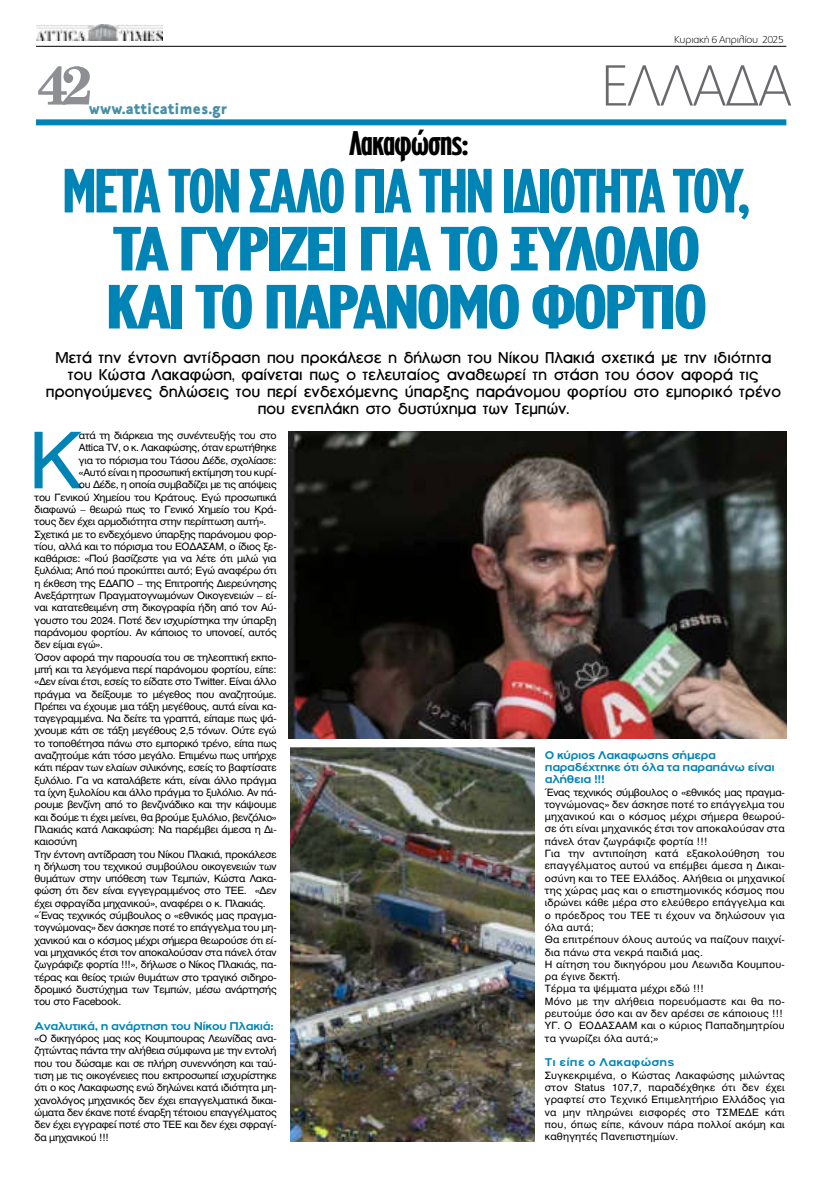
<style>
.page{position:relative;width:823px;height:1177px;background:#fff}
.page>*{position:absolute;margin:0;border:0;box-sizing:border-box;transform-origin:0 0}
.t1{font:77.5px "UB Helvetica";color:#0084b6;scale:1.04 1}
.t2{font:700 67px/58px "PF Highway Gothic Comp";letter-spacing:-.045em;color:#0084b6;scale:1.11 1}
.t3{font:700 67px/58px "PF Highway Gothic Comp";letter-spacing:-.045em;color:#0084b6;text-align:right;scale:1.39 1}
.t4{font:100 57.9px "PF Catalog";color:#696a6d}
.t5{font:700 55px "PF Century";color:#8d8f92}
.t6{font:700 36.7px "PF Highway Gothic Comp";letter-spacing:-.045em;color:#000}
.t7{font:900 16px "PF Textbook";color:#478fa9;scale:.94 1}
.t8{font:15px/17px "UB Front Bold";letter-spacing:-.01em;color:#000;text-align:center}
.t9{font:700 12px/12.3px "PF Highway Gothic Ext";letter-spacing:-.02em;color:#0084b6;scale:1.04 1}
.t10{font:700 12px "PF Highway Gothic Ext";letter-spacing:.02em;color:#0084b6;scale:1.04 1}
.t11{font:10px/12.3px "UB Helvetica";letter-spacing:-.02em;color:#000;text-align:justify;scale:1.04 1}
.t12{font:10px/12.3px "UB Helvetica";letter-spacing:.02em;color:#000;scale:1.04 1}
.t13{font:100 10px "PF Catalog";letter-spacing:-.02em;color:#000;scale:1.1 1}
</style>
<div class="page">
<hr style="left:36px;top:46px;width:749px;height:1px;background:#000">
<div style="left:36px;top:119px;width:749px;height:6px;background:#0084b6"></div>
<img style="left:36px;top:24px;width:126px;height:16px">
<img style="left:288px;top:431px;width:497px;height:307px">
<img style="left:290px;top:747px;width:244px;height:394px">
<h3 class="t5" style="left:36px;top:64px;width:57px">42</h3>
<h3 class="t7" style="left:89px;top:102px;width:148px">www.atticatimes.gr</h3>
<p class="t13" style="left:673px;top:35px;width:101px">Κυριακή 6 Απριλίου 2025</p>
<h3 class="t4" style="left:600px;top:56px;width:125px">ΕΛΛΑΔΑ</h3>
<h3 class="t6" style="left:348px;top:129px;width:122px">Λακαφώσης:</h3>
<h2 class="t2" style="left:112px;top:166px;width:578px;text-indent:-50px">Μετά τον σάλο για την ιδιότητά του, τα γυρίζει για το ξυλόλι</h2>
<h2 class="t3" style="left:105px;top:224px;width:435px">ο<br>και το παράνομο φορτίο</h2>
<p class="t8" style="left:45px;top:349px;width:736px">Μετά την έντονη αντίδραση που προκάλεσε η δήλωση του Νίκου Πλακιά σχετικά με την ιδιότητα του Κώστα Λακαφώση, φαίνεται πως ο τελευταίος αναθεωρεί τη στάση του όσον αφορά τις προηγούμενες δηλώσεις του περί ενδεχόμενης ύπαρξης παράνομου φορτίου στο εμπορικό τρένο που ενεπλάκη στο δυστύχημα των Τεμπών.</p>
<h1 class="t1" style="left:28px;top:413px;width:52px">Κ</h1>
<p class="t11" style="left:79px;top:429px;width:191px">ατά τη διάρκεια της συνέντευξής του στο</p>
<p class="t11" style="left:79px;top:441px;width:191px">Attica TV, ο κ. Λακαφώσης, όταν ερωτήθηκε</p>
<p class="t11" style="left:79px;top:454px;width:191px">για το πόρισμα του Τάσου Δέδε, σχολίασε:</p>
<p class="t11" style="left:79px;top:466px;width:191px">«Αυτό είναι η προσωπική εκτίμηση του κυρί-</p>
<p class="t11" style="left:79px;top:478px;width:191px">ου Δέδε, η οποία συμβαδίζει με τις απόψεις</p>
<p class="t11" style="left:34px;top:491px;width:234px">του Γενικού Χημείου του Κράτους. Εγώ προσωπικά</p>
<p class="t11" style="left:34px;top:503px;width:234px">διαφωνώ – θεωρώ πως το Γενικό Χημείο του Κρά-</p>
<p class="t11" style="left:34px;top:515px;width:224px">τους δεν έχει αρμοδιότητα στην περίπτωση αυτή».</p>
<p class="t11" style="left:34px;top:527px;width:234px">Σχετικά με το ενδεχόμενο ύπαρξης παράνομου φορ-</p>
<p class="t11" style="left:34px;top:540px;width:234px">τίου, αλλά και το πόρισμα του ΕΟΔΑΣΑΜ, ο ίδιος ξε-</p>
<p class="t11" style="left:34px;top:552px;width:234px">καθάρισε: «Πού βασίζεστε για να λέτε ότι μιλώ για</p>
<p class="t11" style="left:34px;top:564px;width:234px">ξυλόλια; Από πού προκύπτει αυτό; Εγώ αναφέρω ότι</p>
<p class="t11" style="left:34px;top:577px;width:234px">η έκθεση της ΕΔΑΠΟ – της Επιτροπής Διερεύνησης</p>
<p class="t11" style="left:34px;top:589px;width:234px">Ανεξάρτητων Πραγματογνωμόνων Οικογενειών – εί-</p>
<p class="t11" style="left:34px;top:601px;width:234px">ναι κατατεθειμένη στη δικογραφία ήδη από τον Αύ-</p>
<p class="t11" style="left:34px;top:614px;width:234px">γουστο του 2024. Ποτέ δεν ισχυρίστηκα την ύπαρξη</p>
<p class="t11" style="left:34px;top:626px;width:234px">παράνομου φορτίου. Αν κάποιος το υπονοεί, αυτός</p>
<p class="t11" style="left:34px;top:638px;width:67px">δεν είμαι εγώ».</p>
<p class="t11" style="left:34px;top:650px;width:234px">Όσον αφορά την παρουσία του σε τηλεοπτική εκπο-</p>
<p class="t11" style="left:34px;top:663px;width:234px">μπή και τα λεγόμενα περί παράνομου φορτίου, είπε:</p>
<p class="t11" style="left:34px;top:675px;width:234px">«Δεν είναι έτσι, εσείς το είδατε στο Twitter. Είναι άλλο</p>
<p class="t11" style="left:34px;top:687px;width:234px">πράγμα να δείξουμε το μέγεθος που αναζητούμε.</p>
<p class="t11" style="left:34px;top:700px;width:234px">Πρέπει να έχουμε μια τάξη μεγέθους, αυτά είναι κα-</p>
<p class="t11" style="left:34px;top:712px;width:234px">ταγεγραμμένα. Να δείτε τα γραπτά, είπαμε πως ψά-</p>
<p class="t11" style="left:34px;top:724px;width:234px">χνουμε κάτι σε τάξη μεγέθους 2,5 τόνων. Ούτε εγώ</p>
<p class="t11" style="left:34px;top:737px;width:234px">το τοποθέτησα πάνω στο εμπορικό τρένο, είπα πως</p>
<p class="t11" style="left:34px;top:749px;width:234px">αναζητούμε κάτι τόσο μεγάλο. Επιμένω πως υπήρχε</p>
<p class="t11" style="left:34px;top:761px;width:234px">κάτι πέραν των ελαίων σιλικόνης, εσείς το βαφτίσατε</p>
<p class="t11" style="left:34px;top:773px;width:234px">ξυλόλιο. Γα να καταλάβετε κάτι, είναι άλλο πράγμα</p>
<p class="t11" style="left:34px;top:786px;width:234px">τα ίχνη ξυλολίου και άλλο πράγμα το ξυλόλιο. Αν πά-</p>
<p class="t11" style="left:34px;top:798px;width:234px">ρουμε βενζίνη από το βενζινάδικο και την κάψουμε</p>
<p class="t11" style="left:34px;top:810px;width:234px">και δούμε τι έχει μείνει, θα βρούμε ξυλόλιο, βενζόλιο»</p>
<p class="t11" style="left:34px;top:823px;width:234px">Πλακιάς κατά Λακαφώση: Να παρέμβει άμεσα η Δι-</p>
<p class="t11" style="left:34px;top:835px;width:42px">καιοσύνη</p>
<p class="t11" style="left:34px;top:847px;width:234px">Την έντονη αντίδραση του Νίκου Πλακιά, προκάλεσε</p>
<p class="t11" style="left:34px;top:860px;width:234px">η δήλωση του τεχνικού συμβούλου οικογενειών των</p>
<p class="t11" style="left:34px;top:872px;width:234px">θυμάτων στην υπόθεση των Τεμπών, Κώστα Λακα-</p>
<p class="t11" style="left:34px;top:884px;width:234px">φώση ότι δεν είναι εγγεγραμμένος στο ΤΕΕ. «Δεν</p>
<p class="t11" style="left:34px;top:896px;width:224px">έχει σφραγίδα μηχανικού», αναφέρει ο κ. Πλακιάς.</p>
<p class="t11" style="left:34px;top:909px;width:234px">«Ένας τεχνικός σύμβουλος ο «εθνικός μας πραγμα-</p>
<p class="t11" style="left:34px;top:921px;width:234px">τογνώμονας» δεν άσκησε ποτέ το επάγγελμα του μη-</p>
<p class="t11" style="left:34px;top:933px;width:234px">χανικού και ο κόσμος μέχρι σήμερα θεωρούσε ότι εί-</p>
<p class="t11" style="left:34px;top:946px;width:234px">ναι μηχανικός έτσι τον αποκαλούσαν στα πάνελ όταν</p>
<p class="t11" style="left:34px;top:958px;width:234px">ζωγράφιζε φορτία !!!», δήλωσε ο Νίκος Πλακιάς, πα-</p>
<p class="t11" style="left:34px;top:970px;width:234px">τέρας και θείος τριών θυμάτων στο τραγικό σιδηρο-</p>
<p class="t11" style="left:34px;top:983px;width:234px">δρομικό δυστύχημα των Τεμπών, μέσω ανάρτησής</p>
<p class="t11" style="left:34px;top:995px;width:85px">του στο Facebook.</p>
<p class="t9" style="left:34px;top:1020px;width:231px">Αναλυτικά, η ανάρτηση του Νίκου Πλακιά:</p>
<p class="t11" style="left:34px;top:1032px;width:234px">«Ο δικηγόρος μας κος Κουμπουρας Λεωνίδας ανα&shy;ζητώντας πάντα την αλήθεια σύμφωνα με την εντολή που του δώσαμε και σε πλήρη συνεννόηση και ταύ&shy;τιση με τις οικογένειες που εκπροσωπεί ισχυρίστηκε ότι ο κος Λακαφωσης ενώ δηλώνει κατά ιδιότητα μη&shy;χανολόγος μηχανικός δεν έχει επαγγελματικά δικαι&shy;ώματα δεν έκανε ποτέ έναρξη τέτοιου επαγγέλματος δεν έχει εγγραφεί ποτέ στο ΤΕΕ και δεν έχει σφραγί&shy;δα μηχανικού !!!</p>
<p class="t9" style="left:544px;top:749px;width:222px">Ο κύριος Λακαφωσης σήμερα παραδέχτηκε ότι όλα τα παραπάνω είναι αλήθεια !!!</p>
<p class="t12" style="left:544px;top:785px;width:232px">Ένας τεχνικός σύμβουλος ο «εθνικός μας πραγμα&shy;τογνώμονας» δεν άσκησε ποτέ το επάγγελμα του μηχανικού και ο κόσμος μέχρι σήμερα θεωρού&shy;σε ότι είναι μηχανικός έτσι τον αποκαλούσαν στα πάνελ όταν ζωγράφιζε φορτία !!!<br>Για την αντιποίηση κατά εξακολούθηση του επαγγέλματος αυτού να επέμβει άμεσα η Δικαι&shy;οσύνη και το ΤΕΕ Ελλάδος. Αλήθεια οι μηχανικοί της χώρας μας και ο επιστημονικός κόσμος που ιδρώνει κάθε μέρα στο ελεύθερο επάγγελμα και ο πρόεδρος του ΤΕΕ τι έχουν να δηλώσουν για όλα αυτά;<br>Θα επιτρέπουν όλους αυτούς να παίζουν παιχνί&shy;δια πάνω στα νεκρά παιδιά μας.<br>Η αίτηση του δικηγόρου μου Λεωνιδα Κουμπου&shy;ρα έγινε δεκτή.<br>Τέρμα τα ψέμματα μέχρι εδώ !!!<br>Μόνο με την αλήθεια πορευόμαστε και θα πο&shy;ρευτούμε όσο και αν δεν αρέσει σε κάποιους !!!<br>ΥΓ. Ο ΕΟΔΑΣΑΑΜ και ο κύριος Παπαδημητρίου τα γνωρίζει όλα αυτά;»</p>
<p class="t10" style="left:544px;top:1057px;width:126px">Τι είπε ο Λακαφώσης</p>
<p class="t11" style="left:544px;top:1068px;width:232px">Συγκεκριμένα, ο Κώστας Λακαφώσης μιλώντας στον Status 107,7, παραδέχθηκε ότι δεν έχει γραφτεί στο Τεχνικό Επιμελητήριο Ελλάδος για να μην πληρώνει εισφορές στο ΤΣΜΕΔΕ κάτι που, όπως είπε, κάνουν πάρα πολλοί ακόμη και καθηγητές Πανεπιστημίων.</p>
</div>
